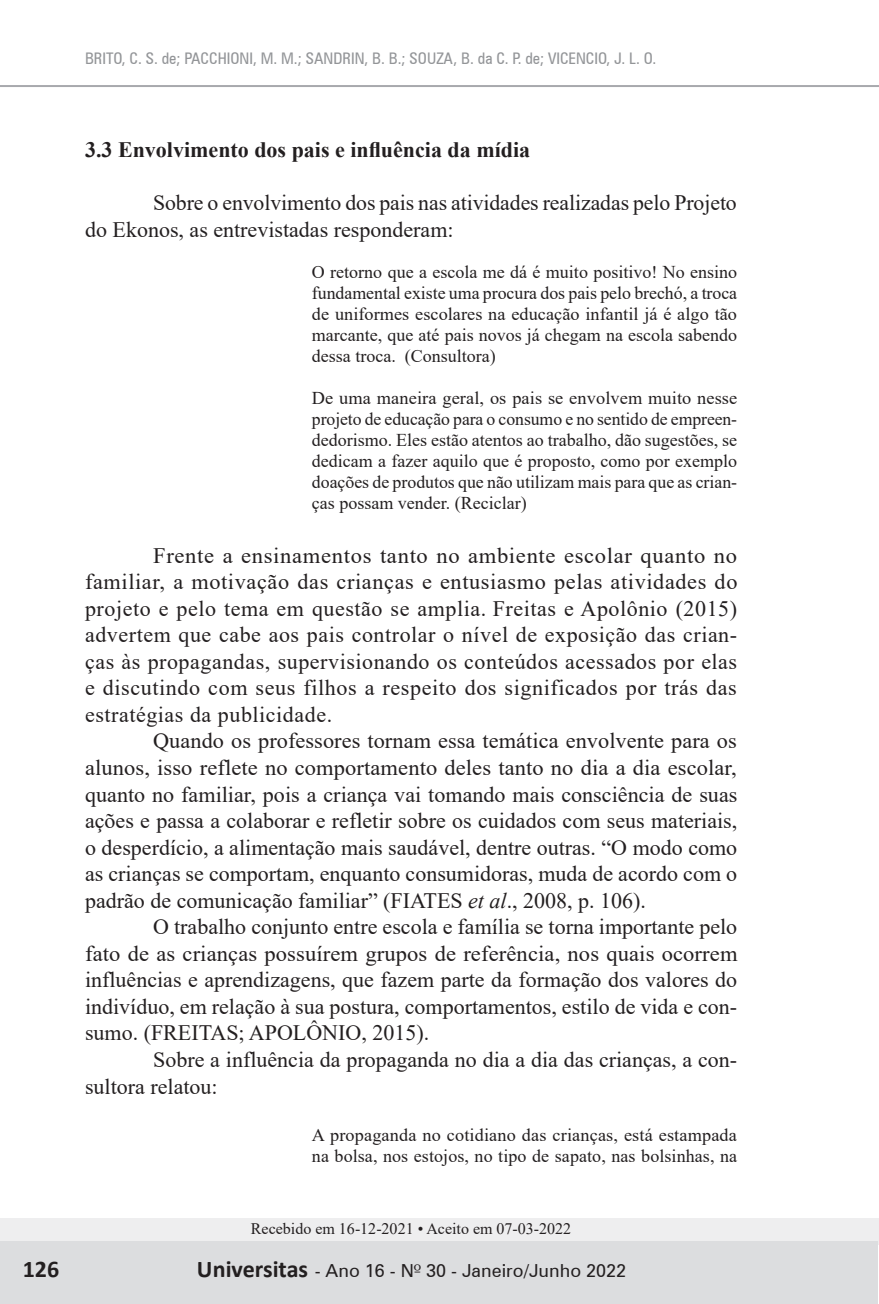
<style>
.page{position:relative;width:879px;height:1304px;background:#fff}
.page>*{position:absolute;margin:0;border:0;box-sizing:border-box;transform-origin:0 0}
.t1{font:700 24px "Calibri";color:#231f20}
.t2{font:22px/26.6px "Times New Roman";color:#231f20;text-align:justify}
.t3{font:700 22px "Times New Roman";color:#231f20}
.t4{font:18px/21px "Times New Roman";color:#231f20;text-align:justify}
.t5{font:18px "Zurich BT";color:#231f20}
.t6{font:condensed 16px "Zurich BT";color:#939598}
.t7{font:16px "Times New Roman";color:#231f20}
.s1{font-style:italic}
.s2{font-family:"Calibri";font-weight:700;font-size:24px}
.s3{font-family:"Zapf Humanist 601 BT"}
</style>
<div class="page">
<div style="left:0;top:1218px;width:878px;height:27px;background:#eeeeef"></div>
<div style="left:0;top:1242px;width:878px;height:62px;background:#dcdddf"></div>
<hr style="left:0;top:85px;width:879px;height:2px;background:#a8a9ad">
<p class="t6" style="left:85px;top:48px;width:573px">BRITO, C. S. de; PACCHIONI, M. M.; SANDRIN, B. B.; SOUZA, B. da C. P. de; VICENCIO, J. L. O.</p>
<p class="t3" style="left:85px;top:133px;width:446px">3.3 Envolvimento dos pais e influência da mídia</p>
<p class="t2" style="left:85px;top:189px;width:653px;text-indent:68px">Sobre o envolvimento dos pais nas atividades realizadas pelo Projeto do Ekonos, as entrevistadas responderam:</p>
<p class="t4" style="left:312px;top:260px;width:427px">O retorno que a escola me dá é muito positivo! No ensino fundamental existe uma procura dos pais pelo brechó, a troca de uniformes escolares na educação infantil já é algo tão marcante, que até pais novos já chegam na escola sabendo dessa troca. (Consultora)</p>
<p class="t4" style="left:312px;top:387px;width:427px">De uma maneira geral, os pais se envolvem muito nesse projeto de educação para o consumo e no sentido de empreen&shy;dedorismo. Eles estão atentos ao trabalho, dão sugestões, se dedicam a fazer aquilo que é proposto, como por exemplo doações de produtos que não utilizam mais para que as crian&shy;ças possam vender. (Reciclar)</p>
<p class="t2" style="left:85px;top:541px;width:654px;text-indent:68px">Frente a ensinamentos tanto no ambiente escolar quanto no familiar, a motivação das crianças e entusiasmo pelas atividades do projeto e pelo tema em questão se amplia. Freitas e Apolônio (2015) advertem que cabe aos pais controlar o nível de exposição das crian&shy;ças às propagandas, supervisionando os conteúdos acessados por elas e discutindo com seus filhos a respeito dos significados por trás das estratégias da publicidade.</p>
<p class="t2" style="left:85px;top:727px;width:654px;text-indent:68px">Quando os professores tornam essa temática envolvente para os alunos, isso reflete no comportamento deles tanto no dia a dia escolar, quanto no familiar, pois a criança vai tomando mais consciência de suas ações e passa a colaborar e refletir sobre os cuidados com seus materiais, o desperdício, a alimentação mais saudável, dentre outras. “O modo como as crianças se comportam, enquanto consumidoras, muda de acordo com o padrão de comunicação familiar” (FIATES <span class="s1">et al</span>., 2008, p. 106).</p>
<p class="t2" style="left:85px;top:913px;width:654px;text-indent:68px">O trabalho conjunto entre escola e família se torna importante pelo fato de as crianças possuírem grupos de referência, nos quais ocorrem influências e aprendizagens, que fazem parte da formação dos valores do indivíduo, em relação à sua postura, comportamentos, estilo de vida e con&shy;sumo. (FREITAS; APOLÔNIO, 2015).</p>
<p class="t2" style="left:85px;top:1046px;width:653px;text-indent:68px">Sobre a influência da propaganda no dia a dia das crianças, a con&shy;sultora relatou:</p>
<p class="t4" style="left:312px;top:1124px;width:427px">A propaganda no cotidiano das crianças, está estampada na bolsa, nos estojos, no tipo de sapato, nas bolsinhas, na</p>
<p class="t7" style="left:251px;top:1218px;width:322px">Recebido em 16-12-2021 • Aceito em 07-03-2022</p>
<p class="t1" style="left:23px;top:1253px;width:38px">126</p>
<p class="t5" style="left:197px;top:1260px;width:431px"><span class="s2">Universitas</span> - Ano 16 - N<span class="s3">º</span> 30 - Janeiro/Junho 2022</p>
</div>
